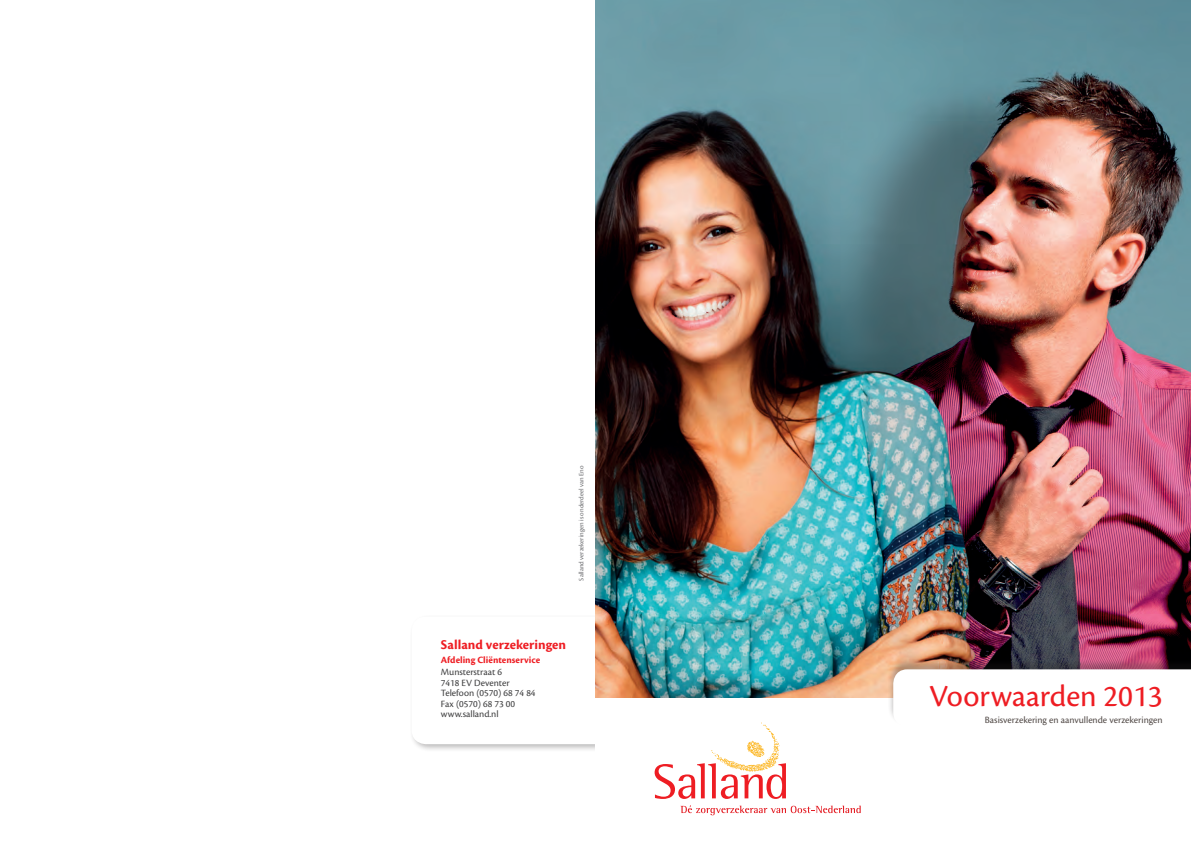
<style>
.page{position:relative;width:1191px;height:842px;background:#fff}
.page>*{position:absolute;margin:0;border:0;box-sizing:border-box;transform-origin:0 0}
.t1{font:32px "Cronos Pro";color:#ee1d23}
.t2{font:700 14px "Cronos Pro";color:#ee1d23}
.t3{font:10px/10.5px "Cronos Pro";color:#3e3e3f}
.t4{font:10px "Cronos Pro";color:#524a47}
.t5{font:700 10px "Cronos Pro";color:#ee1d23}
.t6{font:7px "Cronos Pro";color:#6c6d70}
</style>
<div class="page">
<div style="left:409px;top:614px;width:195px;height:138px;background:#231f20;opacity:.3"></div>
<svg style="left:412px;top:617px;width:183px;height:127px"></svg>
<div style="left:595px;top:593px;width:45px;height:192px;background:#fff"></div>
<img style="left:595px;top:0;width:596px;height:698px">
<svg style="left:654px;top:723px;width:132px;height:76px"></svg>
<svg style="left:680px;top:805px;width:180px;height:10px"></svg>
<div style="left:887px;top:658px;width:304px;height:68px;background:#231f20;opacity:.3"></div>
<svg style="left:893px;top:669px;width:298px;height:57px"></svg>
<p class="t6" style="left:577px;top:581px;width:117px;rotate:-90deg">Salland verzekeringen is onderdeel van Eno</p>
<h2 class="t2" style="left:441px;top:636px;width:127px">Salland verzekeringen</h2>
<p class="t5" style="left:441px;top:654px;width:101px">Afdeling Cliëntenservice</p>
<p class="t3" style="left:441px;top:667px;width:96px">Munsterstraat 6<br>7418 EV Deventer<br>Telefoon (0570) 68 74 84<br>Fax (0570) 68 73 00 www.salland.nl</p>
<h1 class="t1" style="left:929px;top:677px;width:235px">Voorwaarden 2013</h1>
<p class="t4" style="left:984px;top:714px;width:179px">Basisverzekering en aanvullende verzekeringen</p>
</div>
